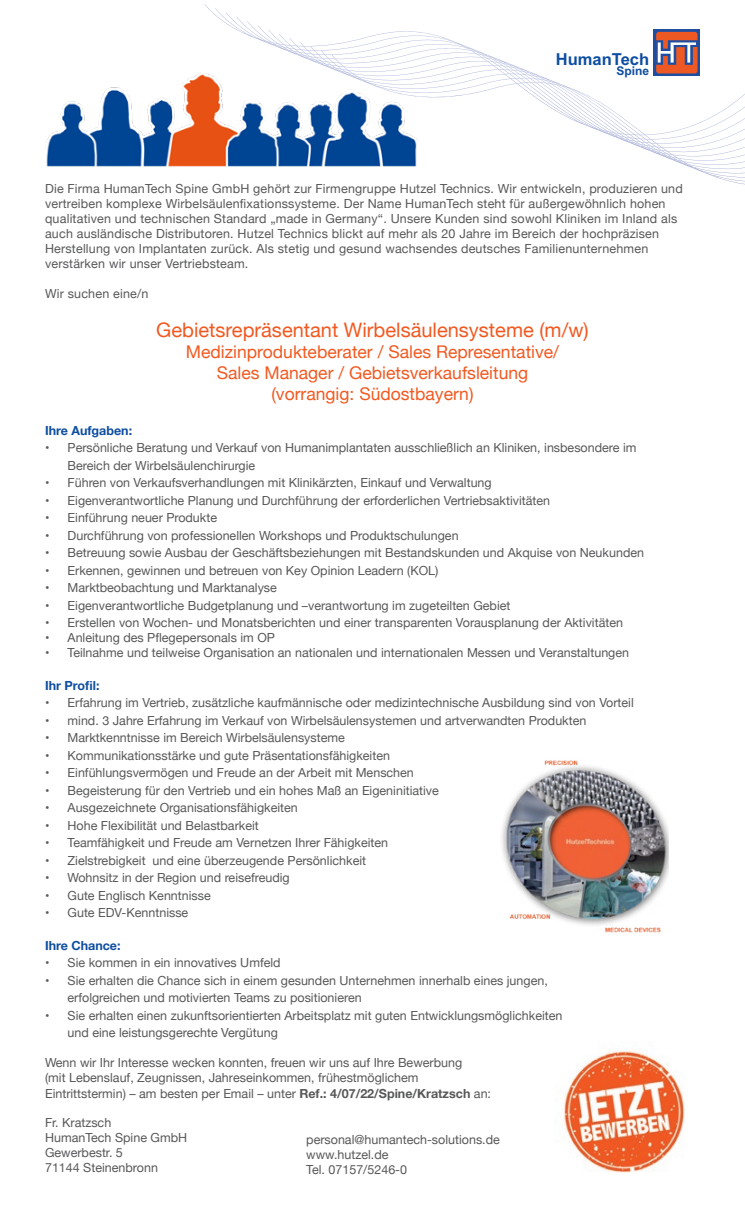
<style>
.page{position:relative;width:745px;height:1205px;background:#fff}
.page>*{position:absolute;margin:0;border:0;box-sizing:border-box;transform-origin:0 0}
.t1{font:20px "Helvetica Neue";color:#f15921}
.t2{font:17.5px/21px "Helvetica Neue";color:#f15921;text-align:center}
.t3{font:700 16.5px "Arial";color:#0d4da1}
.t4{font:12.5px/15px "Helvetica Neue";color:#57585a}
.t5{font:700 12.5px "Helvetica Neue";color:#0d4da1}
.t6{font:700 12px "Arial";color:#0d4da1}
.s1{font-weight:700}
</style>
<div class="page">
<img style="left:564px;top:1049px;width:121px;height:124px">
<svg style="left:417px;top:55px;width:327px;height:130px"></svg>
<svg style="left:556px;top:112px;width:60px;height:1px"></svg>
<img style="left:615px;top:113px;width:129px;height:71px">
<svg style="left:241px;top:32px;width:333px;height:58px"></svg>
<svg style="left:571px;top:119px;width:137px;height:55px"></svg>
<img style="left:502px;top:760px;width:166px;height:173px">
<img style="left:45px;top:72px;width:372px;height:95px">
<svg style="left:653px;top:30px;width:46px;height:46px"></svg>
<div style="left:655px;top:32px;width:42px;height:41px;background:#ed5823;border-radius:3px"></div>
<svg style="left:655px;top:40px;width:42px;height:25px"></svg>
<h3 class="t3" style="left:555px;top:48px;width:95px">HumanTech</h3>
<p class="t6" style="left:616px;top:63px;width:34px">Spine</p>
<p class="t4" style="left:45px;top:181px;width:639px">Die Firma HumanTech Spine GmbH gehört zur Firmengruppe Hutzel Technics. Wir entwickeln, produzieren und vertreiben komplexe Wirbelsäulenfixationssysteme. Der Name HumanTech steht für außergewöhnlich hohen qualitativen und technischen Standard „made in Germany“. Unsere Kunden sind sowohl Kliniken im Inland als auch ausländische Distributoren. Hutzel Technics blickt auf mehr als 20 Jahre im Bereich der hochpräzisen Herstellung von Implantaten zurück. Als stetig und gesund wachsendes deutsches Familienunternehmen verstärken wir unser Vertriebsteam.</p>
<p class="t4" style="left:45px;top:286px;width:105px">Wir suchen eine/n</p>
<h1 class="t1" style="left:156px;top:315px;width:433px">Gebietsrepräsentant Wirbelsäulensysteme (m/w)</h1>
<h2 class="t2" style="left:186px;top:342px;width:374px">Medizinprodukteberater / Sales Representative/<br>Sales Manager / Gebietsverkaufsleitung (vorrangig: Südostbayern)</h2>
<p class="t5" style="left:45px;top:420px;width:89px">Ihre Aufgaben:</p>
<p class="t4" style="left:68px;top:440px;width:570px;line-height:17.5px;text-indent:-22px">• Persönliche Beratung und Verkauf von Humanimplantaten ausschließlich an Kliniken, insbesondere im<br>Bereich der Wirbelsäulenchirurgie</p>
<p class="t4" style="left:45px;top:476px;width:448px">• Führen von Verkaufsverhandlungen mit Klinikärzten, Einkauf und Verwaltung</p>
<p class="t4" style="left:45px;top:493px;width:506px">• Eigenverantwortliche Planung und Durchführung der erforderlichen Vertriebsaktivitäten</p>
<p class="t4" style="left:45px;top:511px;width:173px">• Einführung neuer Produkte</p>
<p class="t4" style="left:45px;top:528px;width:415px">• Durchführung von professionellen Workshops und Produktschulungen</p>
<p class="t4" style="left:45px;top:546px;width:600px">• Betreuung sowie Ausbau der Geschäftsbeziehungen mit Bestandskunden und Akquise von Neukunden</p>
<p class="t4" style="left:45px;top:563px;width:394px">• Erkennen, gewinnen und betreuen von Key Opinion Leadern (KOL)</p>
<p class="t4" style="left:45px;top:581px;width:233px">• Marktbeobachtung und Marktanalyse</p>
<p class="t4" style="left:45px;top:598px;width:466px">• Eigenverantwortliche Budgetplanung und –verantwortung im zugeteilten Gebiet</p>
<p class="t4" style="left:45px;top:616px;width:579px">• Erstellen von Wochen- und Monatsberichten und einer transparenten Vorausplanung der Aktivitäten</p>
<p class="t4" style="left:45px;top:631px;width:231px">• Anleitung des Pflegepersonals im OP</p>
<p class="t4" style="left:45px;top:646px;width:585px">• Teilnahme und teilweise Organisation an nationalen und internationalen Messen und Veranstaltungen</p>
<p class="t5" style="left:45px;top:675px;width:56px">Ihr Profil:</p>
<p class="t4" style="left:45px;top:696px;width:590px">• Erfahrung im Vertrieb, zusätzliche kaufmännische oder medizintechnische Ausbildung sind von Vorteil</p>
<p class="t4" style="left:45px;top:713px;width:542px">• mind. 3 Jahre Erfahrung im Verkauf von Wirbelsäulensystemen und artverwandten Produkten</p>
<p class="t4" style="left:45px;top:731px;width:301px">• Marktkenntnisse im Bereich Wirbelsäulensysteme</p>
<p class="t4" style="left:45px;top:748px;width:346px">• Kommunikationsstärke und gute Präsentationsfähigkeiten</p>
<p class="t4" style="left:45px;top:766px;width:370px">• Einfühlungsvermögen und Freude an der Arbeit mit Menschen</p>
<p class="t4" style="left:45px;top:783px;width:395px">• Begeisterung für den Vertrieb und ein hohes Maß an Eigeninitiative</p>
<p class="t4" style="left:45px;top:801px;width:254px">• Ausgezeichnete Organisationsfähigkeiten</p>
<p class="t4" style="left:45px;top:818px;width:215px">• Hohe Flexibilität und Belastbarkeit</p>
<p class="t4" style="left:45px;top:836px;width:344px">• Teamfähigkeit und Freude am Vernetzen Ihrer Fähigkeiten</p>
<p class="t4" style="left:45px;top:853px;width:322px">• Zielstrebigkeit und eine überzeugende Persönlichkeit</p>
<p class="t4" style="left:45px;top:871px;width:246px">• Wohnsitz in der Region und reisefreudig</p>
<p class="t4" style="left:45px;top:888px;width:167px">• Gute Englisch Kenntnisse</p>
<p class="t4" style="left:45px;top:906px;width:145px">• Gute EDV-Kenntnisse</p>
<p class="t5" style="left:45px;top:935px;width:77px">Ihre Chance:</p>
<p class="t4" style="left:45px;top:956px;width:237px">• Sie kommen in ein innovatives Umfeld</p>
<p class="t4" style="left:68px;top:972px;width:481px;line-height:17.5px;text-indent:-22px">• Sie erhalten die Chance sich in einem gesunden Unternehmen innerhalb eines jungen, erfolgreichen und motivierten Teams zu positionieren</p>
<p class="t4" style="left:68px;top:1007px;width:496px;line-height:17.5px;text-indent:-22px">• Sie erhalten einen zukunftsorientierten Arbeitsplatz mit guten Entwicklungsmöglichkeiten und eine leistungsgerechte Vergütung</p>
<p class="t4" style="left:45px;top:1056px;width:447px">Wenn wir Ihr Interesse wecken konnten, freuen wir uns auf Ihre Bewerbung<br>(mit Lebenslauf, Zeugnissen, Jahreseinkommen, frühestmöglichem<br>Eintrittstermin) – am besten per Email – unter <span class="s1">Ref.: 4/07/22/Spine/Kratzsch</span> an:</p>
<p class="t4" style="left:45px;top:1116px;width:143px">Fr. Kratzsch<br>HumanTech Spine GmbH<br>Gewerbestr. 5<br>71144 Steinenbronn</p>
<p class="t4" style="left:306px;top:1132px;width:195px">personal@humantech-solutions.de www.hutzel.de<br>Tel. 07157/5246-0</p>
</div>
